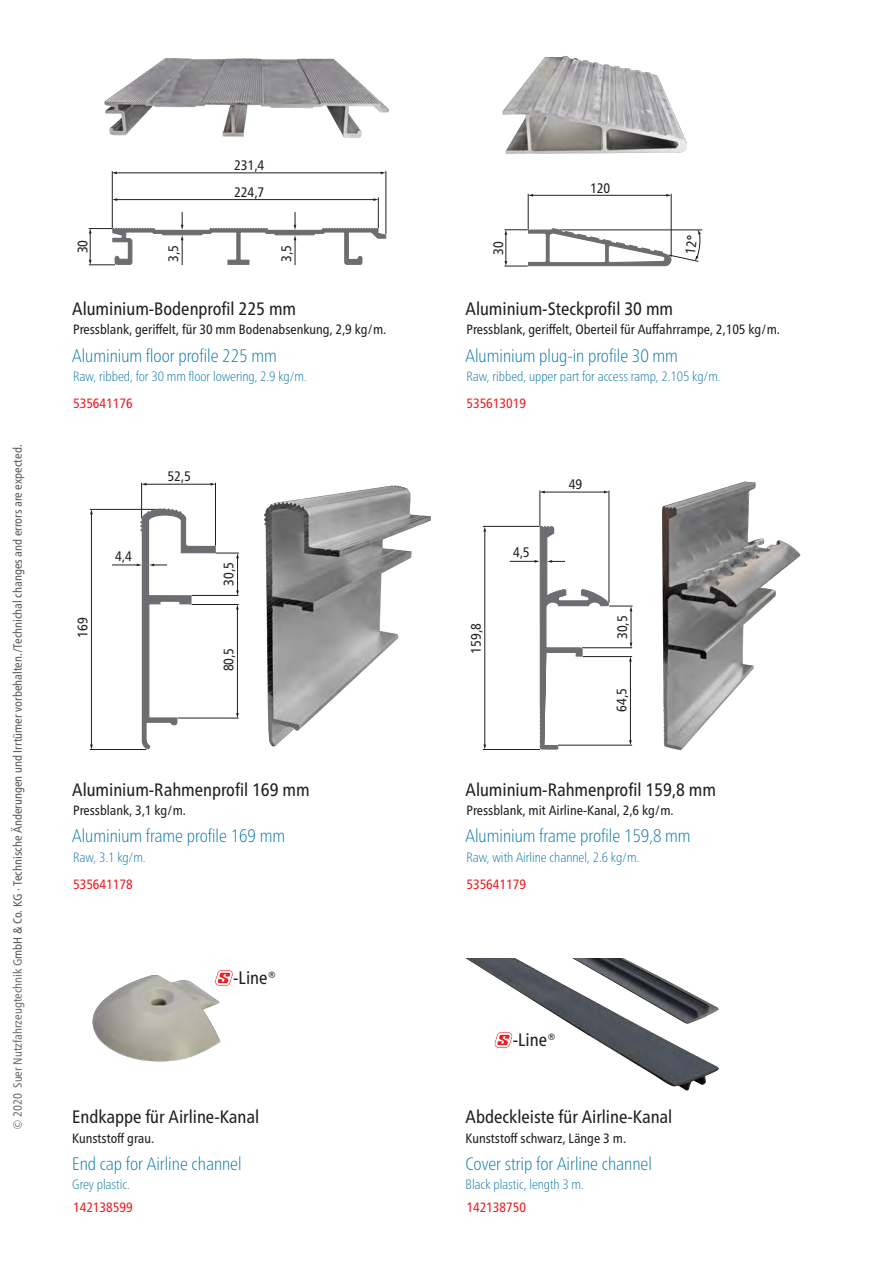
<style>
.page{position:relative;width:893px;height:1263px;background:#fff}
.page>*{position:absolute;margin:0;border:0;box-sizing:border-box;transform-origin:0 0}
.Produkt_Name{font:condensed 18px "Frutiger Neue LTW1 G";color:#231f20}
.t1{font:100 condensed 18px "Frutiger Neue LTW1 G";color:#0071a5}
.t2{font:condensed 13.8px/26.7px "Frutiger Neue LTW1 G";color:#231f20}
.Produkt_Details{font:condensed 13.5px "Frutiger Neue LTW1 G";color:#231f20}
.Produkt_Details-2{font:100 condensed 13.5px "Frutiger Neue LTW1 G";color:#0071a5}
.Produkt_Details-3{font:condensed 13.5px "Frutiger Neue LTW1 G";color:#ee1d23}
.t3{font:condensed 12px "Frutiger Neue LTW1 G";color:#57585a}
.s1{color:#6c6d70}
</style>
<div class="page">
<hr style="left:90px;top:749px;width:56px;height:1px;background:#231f20">
<hr style="left:215px;top:483px;width:1px;height:63px;background:#231f20">
<hr style="left:90px;top:509px;width:73px;height:1px;background:#231f20">
<hr style="left:141px;top:483px;width:1px;height:35px;background:#231f20">
<hr style="left:146px;top:484px;width:65px;height:1px;background:#231f20">
<hr style="left:91px;top:513px;width:1px;height:232px;background:#231f20">
<svg style="left:112px;top:509px;width:127px;height:241px"></svg>
<hr style="left:483px;top:749px;width:57px;height:1px;background:#231f20">
<hr style="left:483px;top:526px;width:56px;height:1px;background:#231f20">
<hr style="left:484px;top:531px;width:1px;height:214px;background:#231f20">
<svg style="left:483px;top:744px;width:3px;height:5px"></svg>
<svg style="left:510px;top:524px;width:123px;height:226px"></svg>
<hr style="left:609px;top:491px;width:1px;height:112px;background:#231f20">
<hr style="left:540px;top:490px;width:1px;height:36px;background:#231f20">
<hr style="left:544px;top:492px;width:61px;height:1px;background:#231f20">
<hr style="left:558px;top:745px;width:74px;height:1px;background:#231f20">
<hr style="left:386px;top:171px;width:1px;height:63px;background:#231f20">
<hr style="left:112px;top:171px;width:1px;height:57px;background:#231f20">
<hr style="left:116px;top:173px;width:266px;height:1px;background:#231f20">
<hr style="left:378px;top:197px;width:1px;height:31px;background:#231f20">
<hr style="left:116px;top:199px;width:258px;height:1px;background:#231f20">
<svg style="left:373px;top:198px;width:5px;height:3px"></svg>
<svg style="left:89px;top:212px;width:298px;height:54px"></svg>
<hr style="left:560px;top:230px;width:142px;height:1px;background:#231f20">
<hr style="left:671px;top:194px;width:1px;height:63px;background:#231f20">
<hr style="left:528px;top:194px;width:1px;height:35px;background:#231f20">
<hr style="left:532px;top:195px;width:135px;height:1px;background:#231f20">
<svg style="left:528px;top:194px;width:5px;height:3px"></svg>
<svg style="left:666px;top:194px;width:5px;height:3px"></svg>
<img style="left:662px;top:481px;width:139px;height:270px">
<img style="left:104px;top:57px;width:285px;height:82px">
<img style="left:502px;top:55px;width:185px;height:99px">
<img style="left:264px;top:485px;width:167px;height:262px">
<img style="left:92px;top:974px;width:142px;height:88px">
<img style="left:467px;top:959px;width:252px;height:132px">
<svg style="left:494px;top:1032px;width:19px;height:16px"></svg>
<svg style="left:215px;top:969px;width:18px;height:17px"></svg>
<svg style="left:504px;top:229px;width:197px;height:38px"></svg>
<p class="t3" style="left:11px;top:1130px;width:687px;rotate:-90deg"><span class="s1">© 2020 Suer Nutzfahrzeugtechnik G</span>mbH &amp; Co. KG · Technische Änderungen und Irrtümer vorbehalten./Technichal changes and errors are expected.</p>
<p class="t2" style="left:69px;top:253px;width:15px;rotate:-90deg">30</p>
<p class="t2" style="left:234px;top:152px;width:32px">231,4<br>224,7</p>
<p class="t2" style="left:160px;top:262px;width:18px;rotate:-90deg">3,5</p>
<p class="t2" style="left:273px;top:262px;width:18px;rotate:-90deg">3,5</p>
<p class="t2" style="left:485px;top:255px;width:15px;rotate:-90deg">30</p>
<p class="t2" style="left:590px;top:174px;width:22px">120</p>
<p class="Produkt_Name" style="left:72px;top:298px;width:225px">Aluminium-Bodenprofil 225 mm</p>
<p class="Produkt_Details" style="left:73px;top:322px;width:315px">Pressblank, geriffelt, für 30 mm Bodenabsenkung, 2,9 kg/m.</p>
<p class="t1" style="left:72px;top:345px;width:206px">Aluminium floor profile 225 mm</p>
<p class="Produkt_Details-2" style="left:73px;top:368px;width:235px">Raw, ribbed, for 30 mm floor lowering, 2.9 kg/m.</p>
<p class="Produkt_Details-3" style="left:73px;top:395px;width:61px">535641176</p>
<p class="t2" style="left:115px;top:543px;width:18px">4,4</p>
<p class="t2" style="left:167px;top:463px;width:25px">52,5</p>
<p class="t2" style="left:215px;top:586px;width:25px;rotate:-90deg">30,5</p>
<p class="Produkt_Name" style="left:466px;top:298px;width:209px">Aluminium-Steckprofil 30 mm</p>
<p class="Produkt_Details" style="left:466px;top:322px;width:315px">Pressblank, geriffelt, Oberteil für Auffahrrampe, 2,105 kg/m.</p>
<p class="t1" style="left:466px;top:345px;width:214px">Aluminium plug-in profile 30 mm</p>
<p class="Produkt_Details-2" style="left:466px;top:368px;width:256px">Raw, ribbed, upper part for access ramp, 2.105 kg/m.</p>
<p class="Produkt_Details-3" style="left:466px;top:395px;width:61px">535613019</p>
<p class="t2" style="left:513px;top:539px;width:18px">4,5</p>
<p class="t2" style="left:569px;top:471px;width:15px">49</p>
<p class="t2" style="left:69px;top:638px;width:22px;rotate:-90deg">169</p>
<p class="t2" style="left:609px;top:639px;width:25px;rotate:-90deg">30,5</p>
<p class="t2" style="left:463px;top:654px;width:32px;rotate:-90deg">159,8</p>
<p class="t2" style="left:215px;top:671px;width:25px;rotate:-90deg">80,5</p>
<p class="Produkt_Name" style="left:72px;top:779px;width:239px">Aluminium-Rahmenprofil 169 mm</p>
<p class="Produkt_Details" style="left:73px;top:802px;width:114px">Pressblank, 3,1 kg/m.</p>
<p class="t1" style="left:72px;top:825px;width:214px">Aluminium frame profile 169 mm</p>
<p class="Produkt_Details-2" style="left:73px;top:849px;width:74px">Raw, 3.1 kg/m.</p>
<p class="Produkt_Details-3" style="left:73px;top:876px;width:61px">535641178</p>
<p class="Produkt_Name" style="left:233px;top:967px;width:45px">-Line®</p>
<p class="Produkt_Name" style="left:72px;top:1106px;width:188px">Endkappe für Airline-Kanal</p>
<p class="Produkt_Details" style="left:72px;top:1130px;width:83px">Kunststoff grau.</p>
<p class="t1" style="left:72px;top:1153px;width:171px">End cap for Airline channel</p>
<p class="Produkt_Details-2" style="left:72px;top:1176px;width:59px">Grey plastic.</p>
<p class="Produkt_Details-3" style="left:73px;top:1199px;width:61px">142138599</p>
<p class="t2" style="left:608px;top:711px;width:25px;rotate:-90deg">64,5</p>
<p class="Produkt_Name" style="left:466px;top:779px;width:252px">Aluminium-Rahmenprofil 159,8 mm</p>
<p class="Produkt_Details" style="left:466px;top:802px;width:209px">Pressblank, mit Airline-Kanal, 2,6 kg/m.</p>
<p class="t1" style="left:466px;top:825px;width:226px">Aluminium frame profile 159,8 mm</p>
<p class="Produkt_Details-2" style="left:466px;top:849px;width:174px">Raw, with Airline channel, 2.6 kg/m.</p>
<p class="Produkt_Details-3" style="left:466px;top:876px;width:61px">535641179</p>
<p class="Produkt_Name" style="left:513px;top:1029px;width:45px">-Line®</p>
<p class="Produkt_Name" style="left:466px;top:1106px;width:208px">Abdeckleiste für Airline-Kanal</p>
<p class="Produkt_Details" style="left:466px;top:1130px;width:162px">Kunststoff schwarz, Länge 3 m.</p>
<p class="t1" style="left:466px;top:1153px;width:188px">Cover strip for Airline channel</p>
<p class="Produkt_Details-2" style="left:466px;top:1176px;width:120px">Black plastic, length 3 m.</p>
<p class="Produkt_Details-3" style="left:466px;top:1199px;width:61px">142138750</p>
</div>
